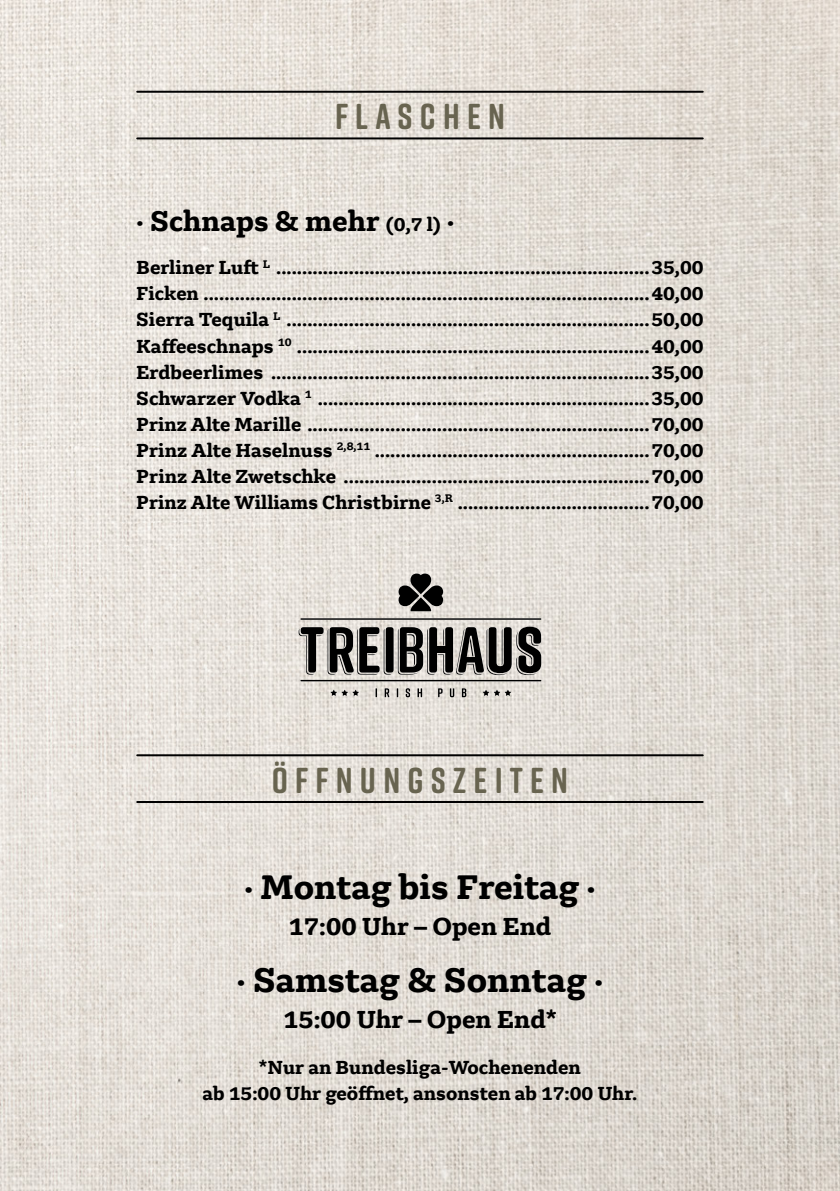
<style>
.page{position:relative;width:840px;height:1191px;background:#fff}
.page>*{position:absolute;margin:0;border:0;box-sizing:border-box;transform-origin:0 0}
.t1{font:700 36px "Gelo";color:#000}
.t2{font:700 36px "Rift Soft";letter-spacing:.2em;color:#686450}
.t3{font:700 30px "Gelo";color:#000}
.t4{font:700 26px "Gelo";color:#000}
.t5{font:700 20px/26px "Gelo";color:#000;text-align:center}
.s1{font-size:20px}
</style>
<div class="page">
<img style="left:0;top:0;width:839px;height:1191px">
<hr style="left:137px;top:754px;width:565px;height:2px;background:#000">
<hr style="left:137px;top:801px;width:565px;height:2px;background:#000">
<svg style="left:375px;top:688px;width:2px;height:9px"></svg>
<svg style="left:384px;top:688px;width:5px;height:9px"></svg>
<svg style="left:396px;top:688px;width:2px;height:9px"></svg>
<svg style="left:405px;top:688px;width:5px;height:9px"></svg>
<svg style="left:417px;top:688px;width:5px;height:9px"></svg>
<svg style="left:438px;top:688px;width:4px;height:9px"></svg>
<svg style="left:449px;top:688px;width:5px;height:9px"></svg>
<svg style="left:461px;top:688px;width:5px;height:9px"></svg>
<svg style="left:482px;top:690px;width:29px;height:6px"></svg>
<svg style="left:330px;top:690px;width:28px;height:6px"></svg>
<img style="left:410px;top:573px;width:21px;height:21px">
<img style="left:410px;top:597px;width:21px;height:14px">
<img style="left:422px;top:585px;width:21px;height:21px">
<img style="left:398px;top:585px;width:21px;height:21px">
<img style="left:298px;top:629px;width:16px;height:45px">
<img style="left:516px;top:631px;width:2px;height:26px">
<img style="left:427px;top:629px;width:8px;height:45px">
<img style="left:455px;top:629px;width:9px;height:45px">
<img style="left:467px;top:672px;width:15px;height:2px">
<img style="left:516px;top:657px;width:20px;height:18px">
<img style="left:437px;top:672px;width:14px;height:2px">
<img style="left:486px;top:629px;width:21px;height:46px">
<img style="left:327px;top:629px;width:8px;height:45px">
<img style="left:397px;top:629px;width:21px;height:45px">
<img style="left:338px;top:672px;width:14px;height:2px">
<img style="left:357px;top:629px;width:20px;height:45px">
<img style="left:383px;top:629px;width:8px;height:45px">
<img style="left:429px;top:627px;width:24px;height:45px">
<img style="left:458px;top:627px;width:26px;height:45px">
<img style="left:399px;top:627px;width:24px;height:45px">
<img style="left:488px;top:627px;width:23px;height:46px">
<img style="left:518px;top:626px;width:23px;height:47px">
<img style="left:385px;top:627px;width:8px;height:45px">
<img style="left:359px;top:627px;width:20px;height:45px">
<img style="left:329px;top:627px;width:25px;height:45px">
<img style="left:300px;top:627px;width:23px;height:45px">
<img style="left:300px;top:618px;width:241px;height:2px">
<img style="left:300px;top:680px;width:241px;height:1px">
<hr style="left:137px;top:91px;width:565px;height:2px;background:#000">
<hr style="left:137px;top:137px;width:565px;height:2px;background:#000">
<h1 class="t2" style="left:335px;top:91px;width:171px">FLASCHEN</h1>
<h2 class="t3" style="left:136px;top:203px;width:320px">· Schnaps &amp; mehr <span class="s1">(0,7 l)</span> ·</h2>
<p class="t5" style="left:136px;top:254px;width:568px;text-align:justify">Berliner Luft <sup>L</sup> ........................................................................35,00<br>Ficken ......................................................................................40,00<br>Sierra Tequila <sup>L</sup> ......................................................................50,00<br>Kaffeeschnaps <sup>10</sup> ....................................................................40,00<br>Erdbeerlimes .........................................................................35,00<br>Schwarzer Vodka <sup>1</sup> ................................................................35,00<br>Prinz Alte Marille ..................................................................70,00<br>Prinz Alte Haselnuss <sup>2,8,11</sup> .....................................................70,00<br>Prinz Alte Zwetschke ...........................................................70,00<br>Prinz Alte Williams Christbirne <sup>3,R</sup> .....................................70,00</p>
<h1 class="t2" style="left:271px;top:754px;width:298px">ÖFFNUNGSZEITEN</h1>
<h1 class="t1" style="left:244px;top:864px;width:353px">· Montag bis Freitag ·</h1>
<h3 class="t4" style="left:288px;top:910px;width:264px">17:00 Uhr – Open End</h3>
<h1 class="t1" style="left:236px;top:957px;width:368px">· Samstag &amp; Sonntag ·</h1>
<h3 class="t4" style="left:283px;top:1003px;width:275px">15:00 Uhr – Open End*</h3>
<p class="t5" style="left:202px;top:1054px;width:436px">*Nur an Bundesliga-Wochenenden<br>ab 15:00 Uhr geöffnet, ansonsten ab 17:00 Uhr.</p>
</div>
